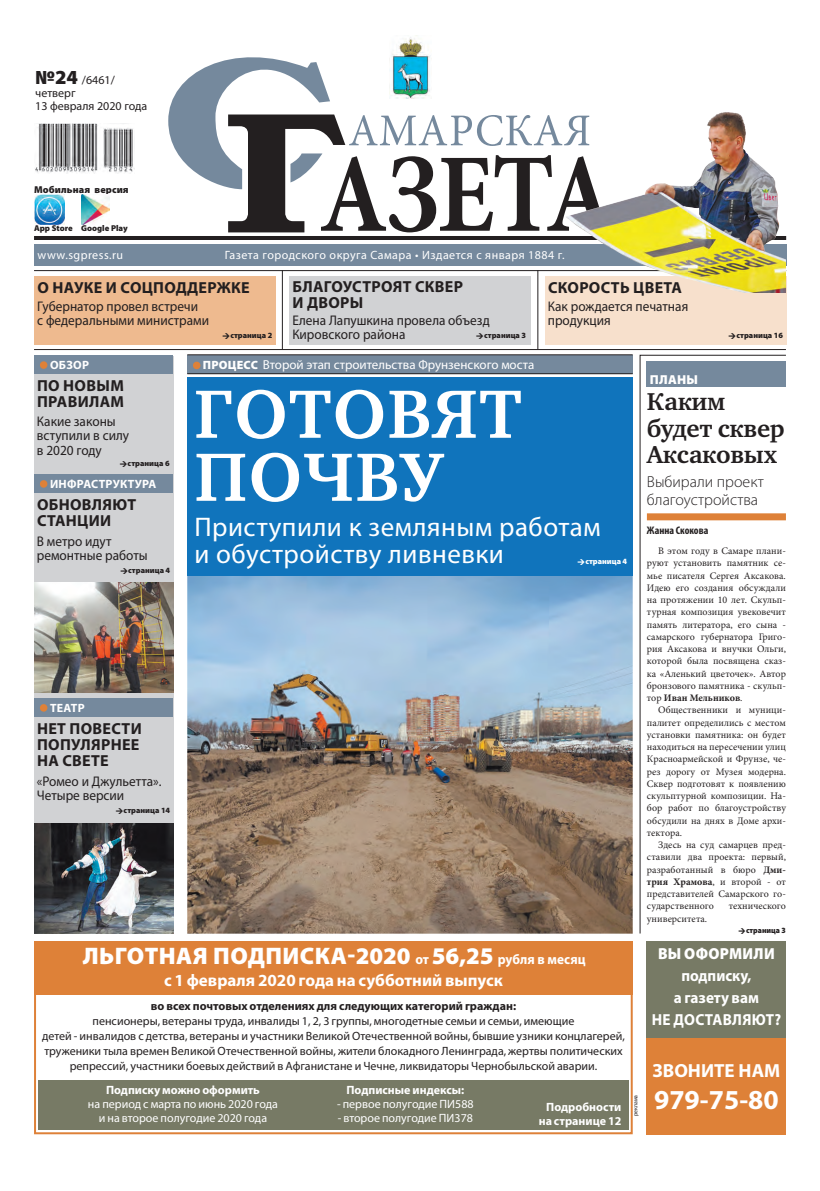
<style>
.page{position:relative;width:820px;height:1191px;background:#fff}
.page>*{position:absolute;margin:0;border:0;box-sizing:border-box;transform-origin:0 0}
.t1{font:700 70px/63px "Charter C";letter-spacing:.02em;color:#fff}
.t2{font:700 27.5px "Myriad Pro";color:#fff}
.t3{font:27px/27px "Myriad Pro";letter-spacing:.02em;color:#fff}
.t4{font:700 25px/26.2px "Charter C";letter-spacing:-.01em;color:#231f20}
.t5{font:900 24px "Myriad Pro";letter-spacing:.02em;color:#fff}
.t6{font:700 19px "Myriad Pro";color:#fff}
.t7{font:700 17px "Myriad Pro";color:#fff}
.t8{font:700 16px/16px "Myriad Pro";letter-spacing:.02em;color:#231f20}
.t9{font:700 16px/22px "Myriad Pro";letter-spacing:.005em;color:#fff;text-align:center;scale:.95 1}
.t10{font:300 16px/18.2px "Myriad Pro";color:#231f20}
.t11{font:900 16px "Myriad Pro";letter-spacing:.02em;color:#fff;scale:.95 1}
.t12{font:14px/14px "Myriad Pro";color:#231f20;scale:.95 1}
.t13{font:13px "Myriad Pro";color:#fff}
.t14{font:900 13px "Myriad Pro";color:#fff}
.t15{font:12px/15px "Myriad Pro";color:#231f20}
.t16{font:12px/14px "Myriad Pro";color:#fff;text-align:center}
.t17{font:700 12px/14px "Myriad Pro";color:#fff;text-align:right}
.t18{font:12px "Myriad Pro";letter-spacing:.04em;color:#fff}
.t19{font:700 12px "Myriad Pro";color:#231f20}
.t20{font:700 12px "Myriad Pro";letter-spacing:.02em;color:#fff}
.t21{font:700 condensed 11px "Myriad Pro";color:#231f20}
.t22{font:10px/12.2px "Minion Pro";color:#231f20;text-align:justify}
.t23{font:900 10px "Myriad Pro";letter-spacing:.01em;color:#231f20}
.t24{font:900 8.5px "Myriad Pro";color:#231f20}
.t25{font:900 8px "Myriad Pro";color:#231f20}
.t26{font:900 8px "Myriad Pro";color:#fff}
.t27{font:900 8px "Myriad Pro";color:#231f20;scale:.95 1}
.t28{font:6px "Myriad Pro";color:#231f20;scale:.95 1}
.s1{font-weight:900;font-size:20px}
.s2{font-weight:900;font-size:12px}
.s3{font-weight:700}
.s4{font-weight:700;font-size:14px}
</style>
<div class="page">
<svg style="left:168px;top:57px;width:396px;height:175px"></svg>
<img style="left:389px;top:37px;width:42px;height:62px">
<img style="left:187px;top:575px;width:445px;height:358px">
<div style="left:187px;top:377px;width:445px;height:198px;background:#1074bc"></div>
<div style="left:34px;top:356px;width:139px;height:577px;background:#d1d2d4"></div>
<div style="left:187px;top:355px;width:445px;height:19px;background:#75899d"></div>
<hr style="left:187px;top:354px;width:445px;height:1px;background:#231f20">
<hr style="left:187px;top:373px;width:445px;height:1px;background:#231f20">
<div style="left:193px;top:362px;width:7px;height:7px;background:#de8138;border-radius:50%"></div>
<div style="left:34px;top:244px;width:751px;height:21px;background:#75899d"></div>
<hr style="left:34px;top:349px;width:751px;height:1px;background:#231f20">
<img style="left:35px;top:124px;width:100px;height:49px">
<div style="left:34px;top:276px;width:241px;height:68px;background:#eeba8f"></div>
<hr style="left:537px;top:270px;width:1px;height:79px;background:#231f20">
<div style="left:544px;top:276px;width:241px;height:68px;background:#f7e0cc"></div>
<div style="left:34px;top:474px;width:139px;height:18px;background:#75899d"></div>
<div style="left:40px;top:480px;width:7px;height:8px;background:#de8138;border-radius:50%"></div>
<div style="left:34px;top:698px;width:139px;height:18px;background:#75899d"></div>
<div style="left:40px;top:704px;width:7px;height:7px;background:#de8138;border-radius:50%"></div>
<div style="left:34px;top:355px;width:139px;height:19px;background:#75899d"></div>
<div style="left:40px;top:361px;width:7px;height:8px;background:#de8138;border-radius:50%"></div>
<img style="left:34px;top:194px;width:30px;height:30px">
<img style="left:82px;top:194px;width:27px;height:30px">
<hr style="left:282px;top:270px;width:1px;height:79px;background:#231f20">
<div style="left:289px;top:276px;width:241px;height:68px;background:#d1d2d4"></div>
<hr style="left:34px;top:236px;width:751px;height:4px;background:#231f20">
<img style="left:34px;top:582px;width:139px;height:110px">
<img style="left:34px;top:823px;width:139px;height:110px">
<div style="left:646px;top:942px;width:139px;height:192px;background:#de8138"></div>
<div style="left:646px;top:941px;width:139px;height:96px;background:#777a65"></div>
<div style="left:34px;top:941px;width:598px;height:193px;border:2px solid #de8138"></div>
<div style="left:34px;top:941px;width:598px;height:54px;background:#de8138"></div>
<div style="left:38px;top:1080px;width:590px;height:50px;background:#777a65"></div>
<hr style="left:34px;top:270px;width:751px;height:1px;background:#231f20">
<svg style="left:639px;top:355px;width:147px;height:579px"></svg>
<div style="left:646px;top:513px;width:139px;height:7px;background:#de8138"></div>
<div style="left:646px;top:361px;width:139px;height:25px;background:#75899d"></div>
<img style="left:564px;top:112px;width:221px;height:180px">
<svg style="left:738px;top:927px;width:7px;height:6px"></svg>
<p class="t15" style="left:35px;top:74px;width:114px;line-height:13px"><span class="s1">№24</span> /6461/ четверг<br>13 февраля 2020 года</p>
<p class="t23" style="left:34px;top:184px;width:96px">Мобильная версия</p>
<p class="t24" style="left:34px;top:224px;width:95px">App Store Google Play</p>
<p class="t18" style="left:38px;top:247px;width:87px">www.sgpress.ru</p>
<p class="t18" style="left:225px;top:247px;width:341px">Газета городского округа Самара • Издается с января 1884 г.</p>
<h3 class="t8" style="left:37px;top:279px;width:214px">О науке и соцподдержке</h3>
<h3 class="t12" style="left:37px;top:299px;width:182px">Губернатор провел встречи<br>с федеральными министрами</h3>
<p class="t25" style="left:230px;top:331px;width:43px">страница 2</p>
<h3 class="t8" style="left:292px;top:278px;width:172px">Благоустроят сквер и дворы</h3>
<h3 class="t12" style="left:292px;top:313px;width:209px">Елена Лапушкина провела объезд<br>Кировского района</h3>
<h3 class="t8" style="left:547px;top:279px;width:135px">Скорость цвета</h3>
<h3 class="t12" style="left:547px;top:299px;width:149px">Как рождается печатная продукция</h3>
<p class="t25" style="left:484px;top:330px;width:43px">страница 3</p>
<p class="t25" style="left:736px;top:330px;width:48px">страница 16</p>
<p class="t17" style="left:50px;top:357px;width:40px">Обзор</p>
<h3 class="t8" style="left:37px;top:377px;width:88px">По новым правилам</h3>
<h3 class="t12" style="left:37px;top:414px;width:98px">Какие законы вступили в силу в 2020 году</h3>
<p class="t25" style="left:128px;top:458px;width:43px">страница 6</p>
<p class="t20" style="left:50px;top:476px;width:108px">Инфраструктура</p>
<h3 class="t8" style="left:37px;top:496px;width:101px">Обновляют станции</h3>
<h3 class="t12" style="left:37px;top:534px;width:118px">В метро идут ремонтные работы</h3>
<p class="t25" style="left:128px;top:566px;width:43px">страница 4</p>
<p class="t17" style="left:50px;top:700px;width:36px">Театр</p>
<h3 class="t8" style="left:37px;top:720px;width:106px">Нет повести популярнее на свете</h3>
<h3 class="t12" style="left:37px;top:773px;width:132px">«Ромео и Джульетта».<br>Четыре версии</h3>
<p class="t25" style="left:124px;top:805px;width:48px">страница 14</p>
<h3 class="t13" style="left:203px;top:357px;width:333px"><span class="s2">Процесс</span> Второй этап строительства Фрунзенского моста</h3>
<h1 class="t1" style="left:194px;top:383px;width:329px">Готовят почву</h1>
<h3 class="t3" style="left:194px;top:513px;width:407px">Приступили к земляным работам и обустройству ливневки</h3>
<p class="t26" style="left:585px;top:556px;width:43px">страница 4</p>
<h3 class="t14" style="left:649px;top:372px;width:50px">План ы</h3>
<h3 class="t4" style="left:646px;top:389px;width:139px">Каким будет сквер<br>Аксаковых</h3>
<h3 class="t10" style="left:646px;top:472px;width:118px">Выбирали проект благоустройства</h3>
<p class="t21" style="left:646px;top:523px;width:63px">Жанна Скокова</p>
<p class="t22" style="left:646px;top:545px;width:140px;text-indent:11px">В этом году в Самаре плани&shy;руют установить памятник се&shy;мье писателя Сергея Аксакова.<br>Идею его создания обсуждали на протяжении 10 лет. Скульп&shy;турная композиция увековечит память литератора, его сына - самарского губернатора Григо&shy;рия Аксакова и внучки Ольги, которой была посвящена сказ&shy;ка «Аленький цветочек». Автор бронзового памятника - скульп&shy;тор <span class="s3">Иван Мельников</span>.</p>
<p class="t22" style="left:646px;top:704px;width:140px;text-indent:11px">Общественники и муници&shy;палитет определились с местом установки памятника: он будет находиться на пересечении улиц Красноармейской и Фрунзе, че&shy;рез дорогу от Музея модерна.<br>Сквер подготовят к появлению скульптурной композиции. На&shy;бор работ по благоустройству обсудили на днях в Доме архи&shy;тектора.</p>
<p class="t22" style="left:646px;top:838px;width:140px;text-indent:11px">Здесь на суд самарцев пред&shy;ставили два проекта: первый, разработанный в бюро <span class="s3">Дми&shy;трия Храмова</span>, и второй - от представителей Самарского го&shy;сударственного</p>
<p class="t22" style="left:728px;top:900px;width:58px">технического</p>
<p class="t22" style="left:646px;top:912px;width:62px">университета.</p>
<p class="t27" style="left:745px;top:925px;width:43px">страница 3</p>
<h3 class="t5" style="left:83px;top:942px;width:504px">ЛЬГОТНАЯ ПОДПИС КА-2020 <span class="s4">от</span> 56,25 <span class="s4">рубля в месяц</span></h3>
<h3 class="t7" style="left:164px;top:969px;width:340px">с 1 февраля 2020 года на субботний выпуск</h3>
<p class="t19" style="left:151px;top:998px;width:366px">во всех почтовых отделениях для следующих категорий граждан:</p>
<p class="t15" style="left:42px;top:1013px;width:584px;text-align:center">пенсионеры, ветераны труда, инвалиды 1, 2, 3 группы, многодетные семьи и семьи, имеющие<br>детей - инвалидов с детства, ветераны и участники Великой Отечественной войны, бывшие узники концлагерей, труженики тыла времен Великой Отечественной войны, жители блокадного Ленинграда, жертвы политических репрессий, участники боевых действий в Афганистане и Чечне, ликвидаторы Чернобыльской аварии.</p>
<p class="t17" style="left:346px;top:1082px;width:119px">Подписные индексы:</p>
<p class="t16" style="left:337px;top:1096px;width:138px">- первое полугодие ПИ588</p>
<p class="t16" style="left:337px;top:1110px;width:137px">- второе полугодие ПИ378</p>
<p class="t17" style="left:106px;top:1082px;width:155px">Подписку можно оформить</p>
<p class="t16" style="left:88px;top:1096px;width:191px">на период с марта по июнь 2020 года и на второе полугодие 2020 года</p>
<p class="t28" style="left:631px;top:1116px;width:24px;rotate:-90deg">реклама</p>
<p class="t17" style="left:538px;top:1099px;width:84px">Подробности на странице 12</p>
<h3 class="t11" style="left:657px;top:944px;width:124px">Вы оформили</h3>
<h3 class="t9" style="left:651px;top:964px;width:138px">подписку,<br>а газету вам<br>не доставляют?</h3>
<h3 class="t6" style="left:652px;top:1057px;width:48px">ЗВОНИТЕ</h3>
<h3 class="t6" style="left:738px;top:1057px;width:15px">НАМ</h3>
<h2 class="t2" style="left:653px;top:1081px;width:126px">979-75-80</h2>
</div>
